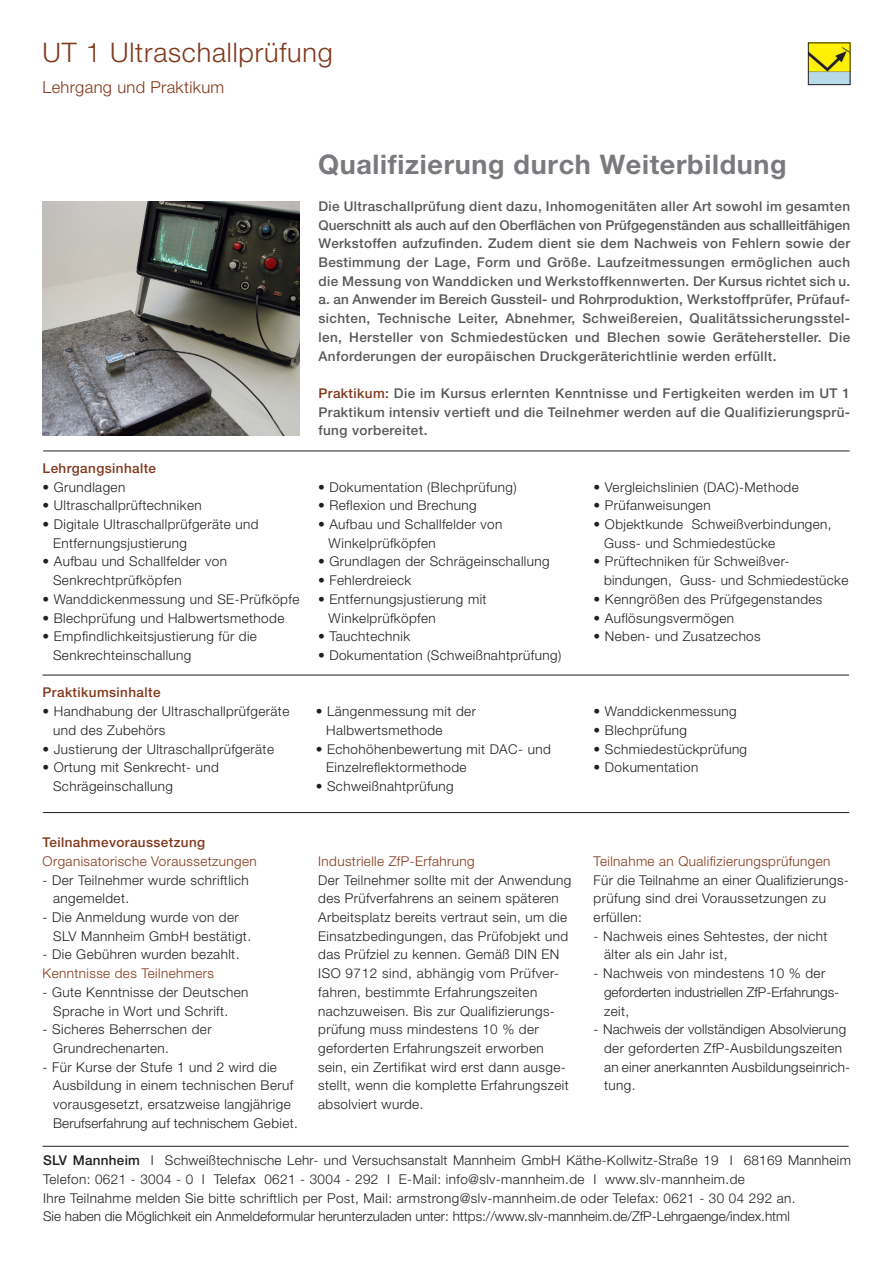
<style>
.page{position:relative;width:893px;height:1263px;background:#fff}
.page>*{position:absolute;margin:0;border:0;box-sizing:border-box;transform-origin:0 0}
.t1{font:700 27px "Helvetica Neue LT Pro";letter-spacing:.025em;color:#787a7d}
.t2{font:300 27px "Helvetica Neue LT Pro";letter-spacing:.03em;color:#81381c}
.t3{font:300 16.5px "Helvetica Neue LT Pro";letter-spacing:.02em;color:#81381c}
.t4{font:300 13.5px/18.8px "Helvetica Neue LT Pro";letter-spacing:.03em;color:#231f20}
.t5{font:500 13.5px/18.8px "Helvetica Neue LT Pro";letter-spacing:.03em;color:#57585a;text-align:justify}
.t6{font:300 13.5px "Helvetica Neue LT Pro";letter-spacing:.03em;color:#81381c}
.t7{font:300 13.5px/18.8px "Helvetica Neue LT Pro";color:#231f20}
.t8{font:500 13.5px "Helvetica Neue LT Pro";letter-spacing:.03em;color:#81381c}
.s1{color:#81381c}
.s2{font-weight:500}
</style>
<div class="page">
<hr style="left:43px;top:451px;width:807px;height:1px;background:#231f20">
<img style="left:43px;top:202px;width:256px;height:233px">
<hr style="left:43px;top:1146px;width:806px;height:1px;background:#231f20">
<hr style="left:43px;top:675px;width:806px;height:1px;background:#231f20">
<hr style="left:43px;top:812px;width:806px;height:1px;background:#231f20">
<img style="left:810px;top:45px;width:38px;height:38px">
<div style="left:808px;top:43px;width:42px;height:42px;border:1px solid #231f20"></div>
<h1 class="t2" style="left:43px;top:36px;width:292px">UT 1 Ultraschallprüfung</h1>
<p class="t3" style="left:43px;top:77px;width:183px">Lehrgang und Praktikum</p>
<h1 class="t1" style="left:318px;top:147px;width:470px">Qualifizierung durch Weiterbildung</h1>
<p class="t8" style="left:43px;top:460px;width:115px">Lehrgangsinhalte</p>
<p class="t4" style="left:43px;top:477px;width:84px">• Grundlagen</p>
<p class="t4" style="left:43px;top:496px;width:161px">• Ultraschallprüftechniken</p>
<p class="t4" style="left:53px;top:515px;width:207px;text-indent:-11px">• Digitale Ultraschallprüfgeräte und<br>Entfernungsjustierung</p>
<p class="t4" style="left:53px;top:552px;width:175px;text-indent:-11px">• Aufbau und Schallfelder von<br>Senkrechtprüfköpfen</p>
<p class="t4" style="left:43px;top:589px;width:258px">• Wanddickenmessung und SE-Prüfköpfe</p>
<p class="t4" style="left:43px;top:608px;width:243px">• Blechprüfung und Halbwertsmethode</p>
<p class="t4" style="left:53px;top:627px;width:205px;text-indent:-11px">• Empfindlichkeitsjustierung für die<br>Senkrechteinschallung</p>
<p class="t8" style="left:43px;top:684px;width:120px">Praktikumsinhalte</p>
<p class="t4" style="left:53px;top:702px;width:238px;text-indent:-11px">• Handhabung der Ultraschallprüfgeräte und des Zubehörs</p>
<p class="t4" style="left:43px;top:739px;width:233px">• Justierung der Ultraschallprüfgeräte</p>
<p class="t4" style="left:53px;top:758px;width:167px;text-indent:-11px">• Ortung mit Senkrecht- und<br>Schrägeinschallung</p>
<p class="t8" style="left:43px;top:834px;width:164px">Teilnahmevoraussetzung</p>
<p class="t6" style="left:43px;top:853px;width:216px">Organisatorische Voraussetzungen</p>
<p class="t4" style="left:53px;top:870px;width:197px;text-indent:-11px">- Der Teilnehmer wurde schriftlich angemeldet.</p>
<p class="t4" style="left:53px;top:907px;width:199px;text-indent:-11px">- Die Anmeldung wurde von der<br>SLV Mannheim GmbH bestätigt.</p>
<p class="t4" style="left:43px;top:945px;width:198px">- Die Gebühren wurden bezahlt.</p>
<p class="t6" style="left:43px;top:965px;width:173px">Kenntnisse des Teilnehmers</p>
<p class="t4" style="left:53px;top:982px;width:197px;text-indent:-11px">- Gute Kenntnisse der Deutschen<br>Sprache in Wort und Schrift.</p>
<p class="t4" style="left:53px;top:1020px;width:160px;text-indent:-11px">- Sicheres Beherrschen der<br>Grundrechenarten.</p>
<p class="t4" style="left:53px;top:1057px;width:246px;text-indent:-11px">- Für Kurse der Stufe 1 und 2 wird die Ausbildung in einem technischen Beruf vorausgesetzt, ersatzweise langjährige Berufserfahrung auf technischem Gebiet.</p>
<p class="t5" style="left:318px;top:197px;width:533px">Die Ultraschallprüfung dient dazu, Inhomogenitäten aller Art sowohl im gesamten Querschnitt als auch auf den Oberflächen von Prüfgegenständen aus schallleitfähigen Werkstoffen aufzufinden. Zudem dient sie dem Nachweis von Fehlern sowie der Bestimmung der Lage, Form und Größe. Laufzeitmessungen ermöglichen auch die Messung von Wanddicken und Werkstoffkennwerten. Der Kursus richtet sich u. a. an Anwender im Bereich Gussteil- und Rohrproduktion, Werkstoffprüfer, Prüfauf&shy;sichten, Technische Leiter, Abnehmer, Schweißereien, Qualitätssicherungsstel&shy;len, Hersteller von Schmiedestücken und Blechen sowie Gerätehersteller. Die Anforderungen der europäischen Druckgeräterichtlinie werden erfüllt.</p>
<p class="t5" style="left:318px;top:384px;width:533px"><span class="s1">Praktikum:</span> Die im Kursus erlernten Kenntnisse und Fertigkeiten werden im UT 1<br>Praktikum intensiv vertieft und die Teilnehmer werden auf die Qualifizierungsprü&shy;fung vorbereitet.</p>
<p class="t4" style="left:318px;top:477px;width:200px">• Dokumentation (Blechprüfung)</p>
<p class="t4" style="left:318px;top:496px;width:160px">• Reflexion und Brechung</p>
<p class="t4" style="left:329px;top:515px;width:175px;text-indent:-11px">• Aufbau und Schallfelder von<br>Winkelprüfköpfen</p>
<p class="t4" style="left:318px;top:552px;width:233px">• Grundlagen der Schrägeinschallung</p>
<p class="t4" style="left:318px;top:571px;width:95px">• Fehlerdreieck</p>
<p class="t4" style="left:329px;top:589px;width:160px;text-indent:-11px">• Entfernungsjustierung mit<br>Winkelprüfköpfen</p>
<p class="t4" style="left:318px;top:627px;width:94px">• Tauchtechnik</p>
<p class="t4" style="left:318px;top:645px;width:245px">• Dokumentation (Schweißnahtprüfung)</p>
<p class="t4" style="left:326px;top:702px;width:151px;text-indent:-11px">• Längenmessung mit der<br>Halbwertsmethode</p>
<p class="t4" style="left:326px;top:739px;width:226px;text-indent:-11px">• Echohöhenbewertung mit DAC- und<br>Einzelreflektormethode</p>
<p class="t4" style="left:316px;top:776px;width:139px">• Schweißnahtprüfung</p>
<p class="t4" style="left:594px;top:477px;width:207px">• Vergleichslinien (DAC)-Methode</p>
<p class="t4" style="left:594px;top:496px;width:119px">• Prüfanweisungen</p>
<p class="t4" style="left:604px;top:514px;width:229px;text-indent:-11px">• Objektkunde Schweißverbindungen,<br>Guss- und Schmiedestücke</p>
<p class="t4" style="left:604px;top:552px;width:246px;text-indent:-11px">• Prüftechniken für Schweißver&shy;bindungen, Guss- und Schmiedestücke</p>
<p class="t4" style="left:594px;top:589px;width:230px">• Kenngrößen des Prüfgegenstandes</p>
<p class="t4" style="left:594px;top:608px;width:142px">• Auflösungsvermögen</p>
<p class="t4" style="left:594px;top:627px;width:169px">• Neben- und Zusatzechos</p>
<p class="t4" style="left:594px;top:702px;width:145px">• Wanddickenmessung</p>
<p class="t4" style="left:594px;top:720px;width:95px">• Blechprüfung</p>
<p class="t4" style="left:594px;top:739px;width:155px">• Schmiedestückprüfung</p>
<p class="t4" style="left:594px;top:758px;width:106px">• Dokumentation</p>
<p class="t6" style="left:318px;top:853px;width:158px">Industrielle ZfP-Erfahrung</p>
<p class="t4" style="left:318px;top:870px;width:255px">Der Teilnehmer sollte mit der Anwendung des Prüfverfahrens an seinem späteren Arbeitsplatz bereits vertraut sein, um die Einsatzbedingungen, das Prüfobjekt und das Prüfziel zu kennen. Gemäß DIN EN ISO 9712 sind, abhängig vom Prüfver&shy;fahren, bestimmte Erfahrungszeiten nachzuweisen. Bis zur Qualifizierungs&shy;prüfung muss mindestens 10 % der geforderten Erfahrungszeit erworben sein, ein Zertifikat wird erst dann ausge&shy;stellt, wenn die komplette Erfahrungszeit absolviert wurde.</p>
<p class="t6" style="left:594px;top:853px;width:238px">Teilnahme an Qualifizierungsprüfungen</p>
<p class="t4" style="left:594px;top:870px;width:257px">Für die Teilnahme an einer Qualifizierungs&shy;prüfung sind drei Voraussetzungen zu erfüllen:</p>
<p class="t4" style="left:604px;top:926px;width:225px;text-indent:-11px">- Nachweis eines Sehtestes, der nicht älter als ein Jahr ist,</p>
<p class="t7" style="left:604px;top:964px;width:237px;text-indent:-11px">- Nachweis von mindestens 10 % der geforderten industriellen ZfP-Erfahrungs&shy;zeit,</p>
<p class="t4" style="left:604px;top:1020px;width:248px;text-indent:-11px">- Nachweis der vollständigen Absolvierung der geforderten ZfP-Ausbildungszeiten an einer anerkannten Ausbildungseinrich&shy;tung.</p>
<p class="t4" style="left:43px;top:1151px;width:809px"><span class="s2">SLV Mannheim</span> I Schweißtechnische Lehr- und Versuchsanstalt Mannheim GmbH Käthe-Kollwitz-Straße 19 I 68169 Mannheim Telefon: 0621 - 3004 - 0 I Telefax 0621 - 3004 - 292 I E-Mail: info@slv-mannheim.de I www.slv-mannheim.de<br>Ihre Teilnahme melden Sie bitte schriftlich per Post, Mail: armstrong@slv-mannheim.de oder Telefax: 0621 - 30 04 292 an.<br>Sie haben die Möglichkeit ein Anmeldeformular herunterzuladen unter: https://www.slv-mannheim.de/ZfP-Lehrgaenge/index.html</p>
</div>
